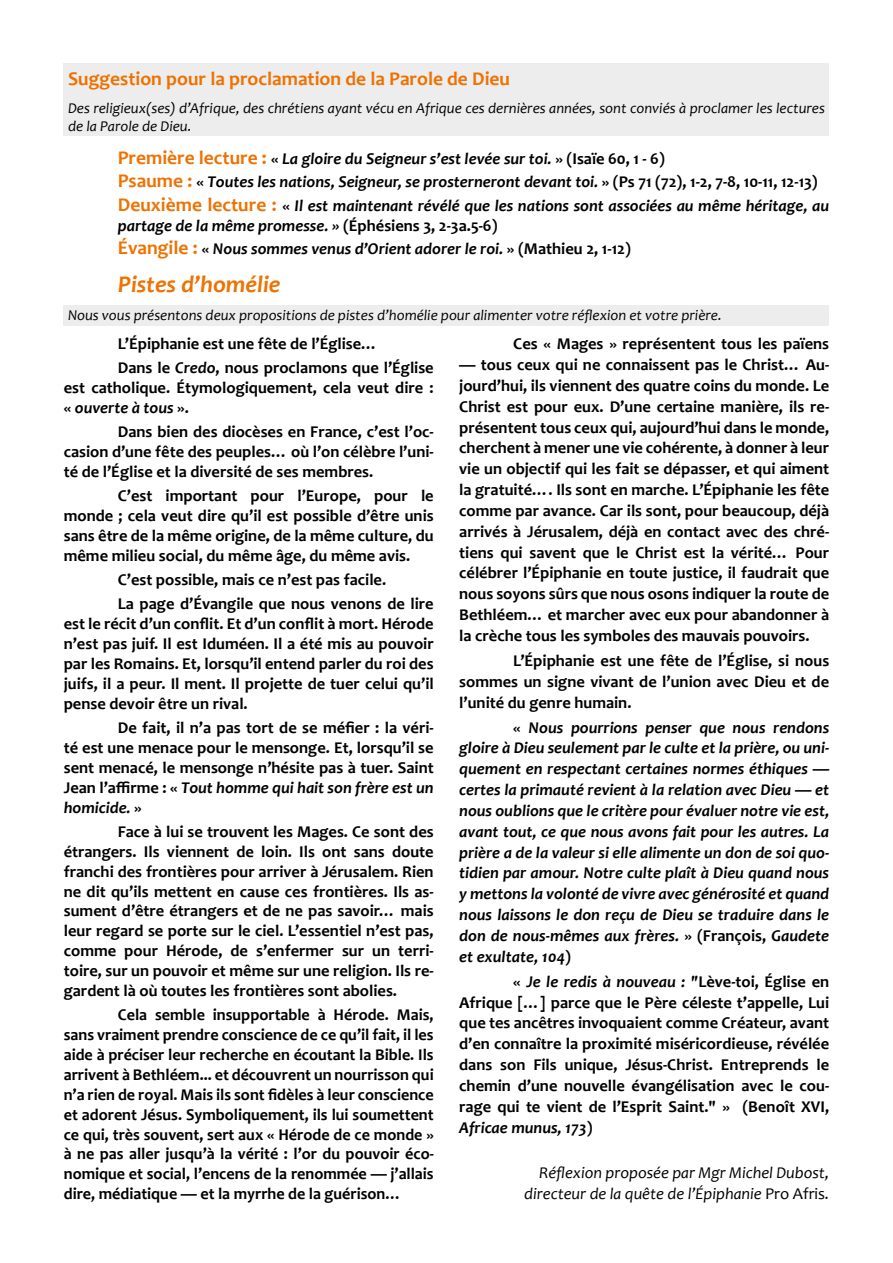
<style>
.page{position:relative;width:893px;height:1263px;background:#fff}
.page>*{position:absolute;margin:0;border:0;box-sizing:border-box;transform-origin:0 0}
.t1{font:italic 700 24px "Candara";color:#ee7202}
.t2{font:700 19.5px "Candara";color:#ee7202}
.t3{font:700 16.5px/20px "Candara";color:#000;text-align:justify}
.t4{font:italic 700 16.5px/20.9px "Candara";color:#000}
.t5{font:italic 16.5px/20.9px "Candara";color:#000;text-align:right}
.t6{font:italic 15px/18px "Candara";color:#000}
.s1{font-style:normal;font-size:19.5px;color:#ee7202}
.s2{font-style:normal}
.s3{font-style:italic}
</style>
<div class="page">
<div style="left:64px;top:305px;width:765px;height:21px;background:#ededed"></div>
<div style="left:64px;top:64px;width:765px;height:38px;background:#ededed"></div>
<div style="left:64px;top:98px;width:765px;height:38px;background:#ededed"></div>
<p class="t2" style="left:68px;top:66px;width:444px">Suggestion pour la proclamation de la Parole de Dieu</p>
<p class="t6" style="left:68px;top:99px;width:758px">Des religieux(ses) d’Afrique, des chrétiens ayant vécu en Afrique ces dernières années, sont conviés à proclamer les lectures de la Parole de Dieu.</p>
<p class="t4" style="left:118px;top:147px;width:713px;line-height:23.4px"><span class="s1">Première lecture :</span> <span class="s2">«</span> La gloire du Seigneur s’est levée sur toi. <span class="s2">» (Isaïe 60, 1 - 6)<br></span><span class="s1">Psaume :</span> <span class="s2">«</span> Toutes les nations, Seigneur, se prosterneront devant toi. <span class="s2">» (Ps 71 (72), 1-2, 7-8, 10-11, 12-13)<br></span><span class="s1">Deuxième lecture :</span> <span class="s2">«</span> Il est maintenant révélé que les nations sont associées au même héritage, au</p>
<p class="t4" style="left:118px;top:213px;width:515px;line-height:23.4px">partage de la même promesse. » <span class="s2">(Éphésiens 3, 2-3a.5-6)<br></span><span class="s1">Évangile :</span> <span class="s2">«</span> Nous sommes venus d’Orient adorer le roi. <span class="s2">» (Mathieu 2, 1-12)</span></p>
<h1 class="t1" style="left:118px;top:269px;width:164px">Pistes d’homélie</h1>
<p class="t6" style="left:68px;top:306px;width:655px">Nous vous présentons deux propositions de pistes d’homélie pour alimenter votre réflexion et votre prière.</p>
<p class="t3" style="left:118px;top:332px;width:317px;line-height:24.2px">L’Épiphanie est une fête de l’Église…<br>Dans le <span class="s3">Credo</span>, nous proclamons que l’Église</p>
<p class="t3" style="left:64px;top:378px;width:371px">est catholique. Étymologiquement, cela veut dire : « <span class="s3">ouverte à tous</span> ».</p>
<p class="t3" style="left:64px;top:422px;width:371px;text-indent:54px">Dans bien des diocèses en France, c’est l’oc&shy;casion d’une fête des peuples… où l’on célèbre l’uni&shy;té de l’Église et la diversité de ses membres.</p>
<p class="t3" style="left:64px;top:486px;width:371px;text-indent:54px">C’est important pour l’Europe, pour le monde ; cela veut dire qu’il est possible d’être unis sans être de la même origine, de la même culture, du même milieu social, du même âge, du même avis.</p>
<p class="t3" style="left:118px;top:568px;width:317px;line-height:24.2px">C’est possible, mais ce n’est pas facile.<br>La page d’Évangile que nous venons de lire</p>
<p class="t3" style="left:64px;top:614px;width:371px">est le récit d’un conflit. Et d’un conflit à mort. Hérode n’est pas juif. Il est Iduméen. Il a été mis au pouvoir par les Romains. Et, lorsqu’il entend parler du roi des juifs, il a peur. Il ment. Il projette de tuer celui qu’il pense devoir être un rival.</p>
<p class="t3" style="left:64px;top:717px;width:371px;text-indent:54px">De fait, il n’a pas tort de se méfier : la véri&shy;té est une menace pour le mensonge. Et, lorsqu’il se sent menacé, le mensonge n’hésite pas à tuer. Saint Jean l’affirme : « <span class="s3">Tout homme qui hait son frère est un homicide.</span> »</p>
<p class="t3" style="left:64px;top:821px;width:371px;text-indent:54px">Face à lui se trouvent les Mages. Ce sont des étrangers. Ils viennent de loin. Ils ont sans doute franchi des frontières pour arriver à Jérusalem. Rien ne dit qu’ils mettent en cause ces frontières. Ils as&shy;sument d’être étrangers et de ne pas savoir… mais leur regard se porte sur le ciel. L’essentiel n’est pas, comme pour Hérode, de s’enfermer sur un terri&shy;toire, sur un pouvoir et même sur une religion. Ils re&shy;gardent là où toutes les frontières sont abolies.</p>
<p class="t3" style="left:64px;top:1004px;width:371px;text-indent:54px">Cela semble insupportable à Hérode. Mais, sans vraiment prendre conscience de ce qu’il fait, il les aide à préciser leur recherche en écoutant la Bible. Ils arrivent à Bethléem... et découvrent un nourrisson qui n’a rien de royal. Mais ils sont fidèles à leur conscience et adorent Jésus. Symboliquement, ils lui soumettent ce qui, très souvent, sert aux « Hérode de ce monde » à ne pas aller jusqu’à la vérité : l’or du pouvoir éco&shy;nomique et social, l’encens de la renommée — j’allais dire, médiatique — et la myrrhe de la guérison…</p>
<p class="t3" style="left:513px;top:334px;width:317px">Ces « Mages » représentent tous les païens</p>
<p class="t3" style="left:459px;top:354px;width:371px;line-height:20.9px">— tous ceux qui ne connaissent pas le Christ… Au&shy;jourd’hui, ils viennent des quatre coins du monde. Le Christ est pour eux. D’une certaine manière, ils re&shy;présentent tous ceux qui, aujourd’hui dans le monde, cherchent à mener une vie cohérente, à donner à leur vie un objectif qui les fait se dépasser, et qui aiment la gratuité…. Ils sont en marche. L’Épiphanie les fête comme par avance. Car ils sont, pour beaucoup, déjà arrivés à Jérusalem, déjà en contact avec des chré&shy;tiens qui savent que le Christ est la vérité… Pour célébrer l’Épiphanie en toute justice, il faudrait que nous soyons sûrs que nous osons indiquer la route de Bethléem… et marcher avec eux pour abandonner à la crèche tous les symboles des mauvais pouvoirs.</p>
<p class="t3" style="left:459px;top:650px;width:371px;line-height:20.9px;text-indent:54px">L’Épiphanie est une fête de l’Église, si nous sommes un signe vivant de l’union avec Dieu et de l’unité du genre humain.</p>
<p class="t4" style="left:459px;top:717px;width:371px;text-align:justify;text-indent:54px"><span class="s2">«</span> Nous pourrions penser que nous rendons gloire à Dieu seulement par le culte et la prière, ou uni&shy;quement en respectant certaines normes éthiques — certes la primauté revient à la relation avec Dieu — et nous oublions que le critère pour évaluer notre vie est, avant tout, ce que nous avons fait pour les autres. La prière a de la valeur si elle alimente un don de soi quo&shy;tidien par amour. Notre culte plaît à Dieu quand nous y mettons la volonté de vivre avec générosité et quand nous laissons le don reçu de Dieu se traduire dans le don de nous-mêmes aux frères. <span class="s2">» (François,</span> Gaudete et exultate, 104<span class="s2">)</span></p>
<p class="t3" style="left:459px;top:971px;width:371px;line-height:20.9px;text-indent:54px">« <span class="s3">Je le redis à nouveau : "</span>Lève-toi, Église en Afrique […] parce que le Père céleste t’appelle, Lui que tes ancêtres invoquaient comme Créateur, avant d’en connaître la proximité miséricordieuse, révélée dans son Fils unique, Jésus-Christ. Entreprends le chemin d’une nouvelle évangélisation avec le cou&shy;rage qui te vient de l’Esprit Saint." » (Benoît XVI, <span class="s3">Africae munus, 173</span>)</p>
<p class="t5" style="left:524px;top:1162px;width:307px">Réflexion proposée par Mgr Michel Dubost, directeur de la quête de l’Épiphanie <span class="s2">Pro Afris</span>.</p>
</div>
